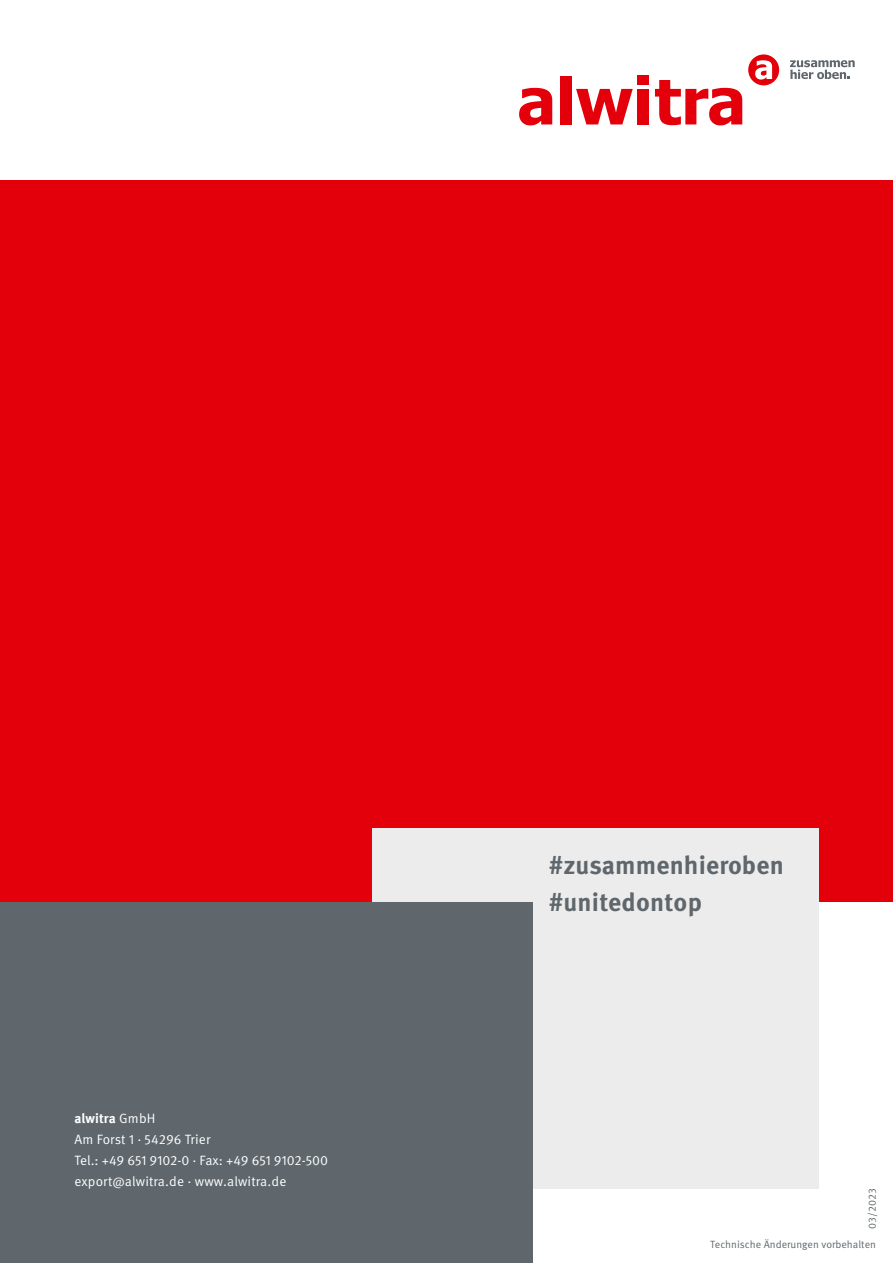
<style>
.page{position:relative;width:893px;height:1263px;background:#fff}
.page>*{position:absolute;margin:0;border:0;box-sizing:border-box;transform-origin:0 0}
.t1{font:700 25.5px/36.9px "Meta Pro";letter-spacing:.005em;color:#5f676c}
.t2{font:13.5px/21px "Meta Pro";letter-spacing:.005em;color:#fff}
.t3{font:10.5px "Meta Pro";color:#5f676c}
.s1{font-weight:700}
</style>
<div class="page">
<div style="left:0;top:180px;width:893px;height:722px;background:#e3000b"></div>
<div style="left:372px;top:828px;width:447px;height:360px;background:#ececec"></div>
<div style="left:0;top:902px;width:532px;height:361px;background:#5f676c"></div>
<svg style="left:519px;top:88px;width:33px;height:37px"></svg>
<div style="left:560px;top:76px;width:11px;height:48px;background:#e3000b"></div>
<svg style="left:576px;top:89px;width:57px;height:35px"></svg>
<div style="left:637px;top:76px;width:11px;height:9px;background:#e3000b"></div>
<div style="left:637px;top:89px;width:11px;height:35px;background:#e3000b"></div>
<svg style="left:655px;top:80px;width:87px;height:45px"></svg>
<svg style="left:790px;top:60px;width:65px;height:19px"></svg>
<div style="left:748px;top:54px;width:31px;height:31px;background:#e3000b;border-radius:50%"></div>
<svg style="left:755px;top:60px;width:17px;height:20px"></svg>
<p class="t2" style="left:74px;top:1109px;width:255px"><span class="s1">alwitra</span> GmbH<br>Am Forst 1 · 54296 Trier<br>Tel.: +49 651 9102-0 · Fax: +49 651 9102-500 export@alwitra.de · www.alwitra.de</p>
<h1 class="t1" style="left:549px;top:847px;width:237px">#zusammenhieroben #unitedontop</h1>
<p class="t3" style="left:866px;top:1229px;width:42px;rotate:-90deg">03/2023</p>
<p class="t3" style="left:710px;top:1237px;width:167px">Technische Änderungen vorbehalten</p>
</div>
